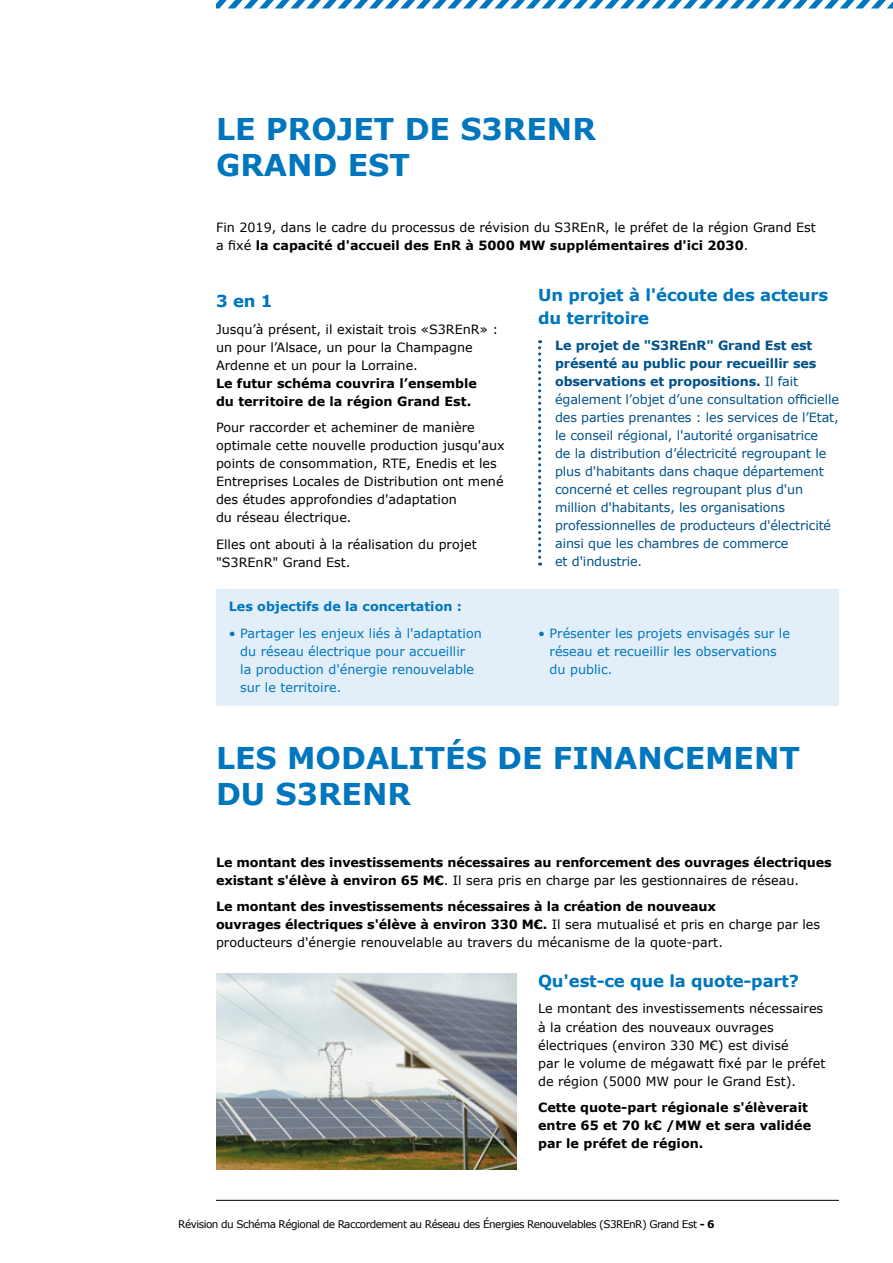
<style>
.page{position:relative;width:893px;height:1263px;background:#fff}
.page>*{position:absolute;margin:0;border:0;box-sizing:border-box;transform-origin:0 0}
.t1{font:700 30px/36px "Verdana";color:#0076be}
.t2{font:700 16.5px/22.5px "Verdana";letter-spacing:-.01em;color:#0076be}
.t3{font:12.75px/18px "Verdana";color:#000}
.t4{font:12.75px/18px "Verdana";letter-spacing:-.01em;color:#00518b}
.t5{font:700 12.75px/18px "Verdana";letter-spacing:-.01em;color:#000}
.t6{font:12.75px/18px "Verdana";color:#0076be}
.t7{font:700 12.75px "Verdana";color:#0076be}
.t8{font:10.5px "Verdana";letter-spacing:-.05em;color:#000}
.s1{font-weight:700}
.s2{font-weight:400}
</style>
<div class="page">
<hr style="left:216px;top:1200px;width:623px;height:1px;background:#000">
<svg style="left:216px;top:0;width:677px;height:9px"></svg>
<svg style="left:538px;top:340px;width:3px;height:226px"></svg>
<div style="left:216px;top:589px;width:623px;height:116px;background:#e2eff9"></div>
<img style="left:216px;top:974px;width:301px;height:195px">
<p class="t1" style="left:216px;top:111px;width:381px">LE PROJET DE S3RENR<br>GRAND EST</p>
<p class="t3" style="left:216px;top:218px;width:601px">Fin 2019, dans le cadre du processus de révision du S3REnR, le préfet de la région Grand Est a fixé <span class="s1">la capacité d'accueil des EnR à 5000 MW supplémentaires d'ici 2030</span>.</p>
<p class="t2" style="left:216px;top:290px;width:58px">3 en 1</p>
<p class="t3" style="left:216px;top:320px;width:284px">Jusqu’à présent, il existait trois «S3REnR» : un pour l’Alsace, un pour la Champagne Ardenne et un pour la Lorraine.<br><span class="s1">Le futur schéma couvrira l’ensemble<br>du territoire de la région Grand Est.</span></p>
<p class="t3" style="left:216px;top:418px;width:290px">Pour raccorder et acheminer de manière optimale cette nouvelle production jusqu'aux points de consommation, RTE, Enedis et les Entreprises Locales de Distribution ont mené des études approfondies d'adaptation<br>du réseau électrique.</p>
<p class="t3" style="left:216px;top:535px;width:262px">Elles ont abouti à la réalisation du projet "S3REnR" Grand Est.</p>
<p class="t2" style="left:538px;top:284px;width:291px">Un projet à l'écoute des acteurs du territoire</p>
<p class="t4" style="left:555px;top:336px;width:285px"><span class="s1">Le projet de "S3REnR" Grand Est est présenté au public pour recueillir ses observations et propositions.</span> Il fait également l’objet d’une consultation officielle des parties prenantes : les services de l’Etat, le conseil régional, l'autorité organisatrice<br>de la distribution d’électricité regroupant le plus d'habitants dans chaque département concerné et celles regroupant plus d'un million d'habitants, les organisations professionnelles de producteurs d'électricité ainsi que les chambres de commerce<br>et d'industrie.</p>
<p class="t7" style="left:229px;top:598px;width:235px">Les objectifs de la concertation :</p>
<p class="t6" style="left:240px;top:624px;width:243px;text-indent:-11px">• Partager les enjeux liés à l'adaptation du réseau électrique pour accueillir<br>la production d'énergie renouvelable sur le territoire.</p>
<p class="t6" style="left:550px;top:624px;width:242px;text-indent:-11px">• Présenter les projets envisagés sur le réseau et recueillir les observations du public.</p>
<p class="t1" style="left:216px;top:739px;width:585px">LES MODALITÉS DE FINANCEMENT<br>DU S3RENR</p>
<p class="t5" style="left:216px;top:853px;width:617px">Le montant des investissements nécessaires au renforcement des ouvrages électriques existant s'élève à environ 65 M€<span class="s2">. Il sera pris en charge par les gestionnaires de réseau.</span></p>
<p class="t3" style="left:216px;top:898px;width:605px"><span class="s1">Le montant des investissements nécessaires à la création de nouveaux<br>ouvrages électriques s'élève à environ 330 M€.</span> Il sera mutualisé et pris en charge par les producteurs d'énergie renouvelable au travers du mécanisme de la quote-part.</p>
<p class="t2" style="left:538px;top:969px;width:262px">Qu'est-ce que la quote-part?</p>
<p class="t3" style="left:538px;top:1000px;width:289px">Le montant des investissements nécessaires à la création des nouveaux ouvrages électriques (environ 330 M€) est divisé<br>par le volume de mégawatt fixé par le préfet de région (5000 MW pour le Grand Est).</p>
<p class="t5" style="left:538px;top:1098px;width:274px">Cette quote-part régionale s'élèverait entre 65 et 70 k€ /MW et sera validée par le préfet de région.</p>
<p class="t8" style="left:178px;top:1217px;width:538px">Révision du Schéma Régional de Raccordement au Réseau des Énergies Renouvelables (S3REnR) Grand Est <span class="s1">- 6</span></p>
</div>
